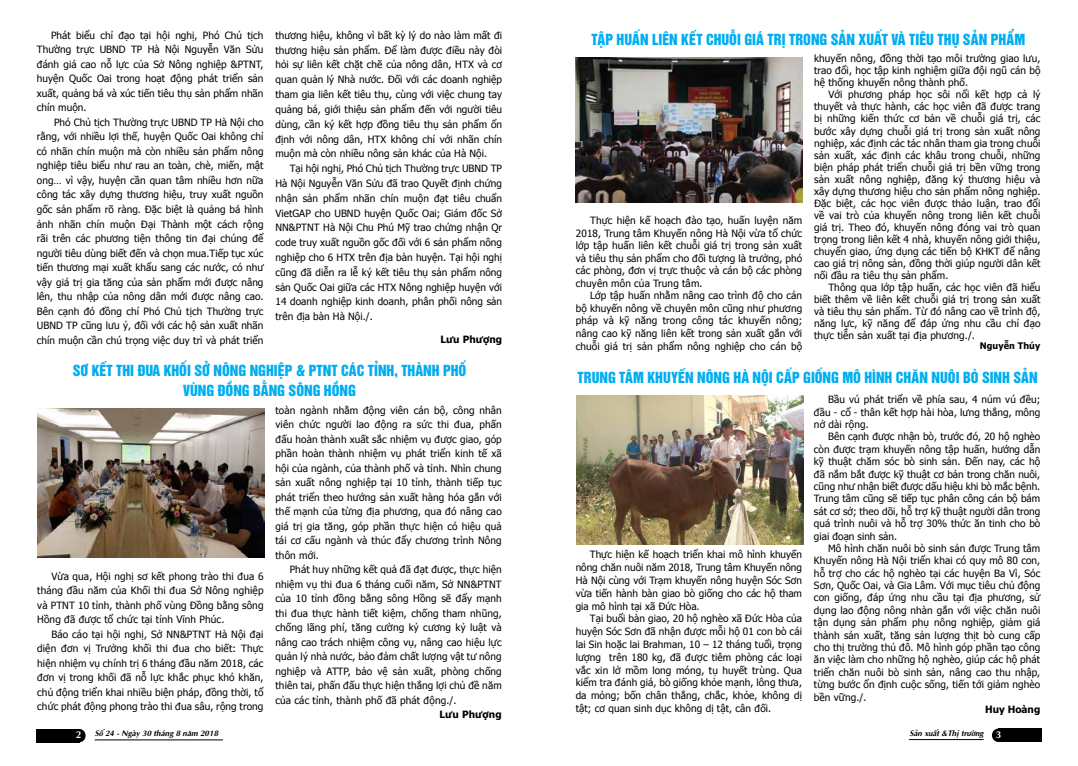
<style>
.page{position:relative;width:1078px;height:766px;background:#fff}
.page>*{position:absolute;margin:0;border:0;box-sizing:border-box;transform-origin:0 0}
.t1{font:14px "UTM Helvet Ins";color:#00aeef}
.t2{font:10px/14.5px "Tahoma";letter-spacing:.01em;color:#000;text-align:justify}
.t3{font:700 10px "Tahoma";letter-spacing:.005em;color:#000}
.t4{font:700 10px "UTM Aptima";color:#fff}
.t5{font:700 9px "Tahoma";letter-spacing:.01em;color:#000}
.t6{font:italic 700 8px "UTM Aptima";color:#000}
.s1{font-style:normal;font-size:10px;color:#fff}
</style>
<div class="page">
<div style="left:36px;top:728px;width:43px;height:14px;background:#000"></div>
<div style="left:73px;top:728px;width:13px;height:14px;background:#000;border-radius:50%"></div>
<hr style="left:95px;top:739px;width:128px;height:1px;background:#000">
<hr style="left:908px;top:738px;width:75px;height:1px;background:#000">
<div style="left:997px;top:728px;width:44px;height:13px;background:#000"></div>
<div style="left:991px;top:728px;width:13px;height:13px;background:#000;border-radius:50%"></div>
<img style="left:575px;top:58px;width:227px;height:144px">
<img style="left:38px;top:409px;width:226px;height:148px">
<img style="left:577px;top:395px;width:226px;height:149px">
<p class="t2" style="left:37px;top:27px;width:228px;text-indent:14px">Phát biểu chỉ đạo tại hội nghị, Phó Chủ tịch Thường trực UBND TP Hà Nội Nguyễn Văn Sửu đánh giá cao nỗ lực của Sở Nông nghiệp &amp;PTNT, huyện Quốc Oai trong hoạt động phát triển sản xuất, quảng bá và xúc tiến tiêu thụ sản phẩm nhãn chín muộn.</p>
<p class="t2" style="left:37px;top:114px;width:228px;text-indent:17px">Phó Chủ tịch Thường trực UBND TP Hà Nội cho rằng, với nhiều lợi thế, huyện Quốc Oai không chỉ có nhãn chín muộn mà còn nhiều sản phẩm nông nghiệp tiêu biểu như rau an toàn, chè, miến, mật ong… vì vậy, huyện cần quan tâm nhiều hơn nữa công tác xây dựng thương hiệu, truy xuất nguồn gốc sản phẩm rõ ràng. Đặc biệt là quảng bá hình ảnh nhãn chín muộn Đại Thành một cách rộng rãi trên các phương tiện thông tin đại chúng để người tiêu dùng biết đến và chọn mua.Tiếp tục xúc tiến thương mại xuất khẩu sang các nước, có như vậy giá trị gia tăng của sản phẩm mới được nâng lên, thu nhập của nông dân mới được nâng cao.<br>Bên cạnh đó đồng chí Phó Chủ tịch Thường trực UBND TP cũng lưu ý, đối với các hộ sản xuất nhãn chín muộn cần chú trọng việc duy trì và phát triển</p>
<p class="t2" style="left:275px;top:27px;width:228px;line-height:14.8px">thương hiệu, không vì bất kỳ lý do nào làm mất đi thương hiệu sản phẩm. Để làm được điều này đòi hỏi sự liên kết chặt chẽ của nông dân, HTX và cơ quan quản lý Nhà nước. Đối với các doanh nghiệp tham gia liên kết tiêu thụ, cùng với việc chung tay quảng bá, giới thiệu sản phẩm đến với người tiêu dùng, cần ký kết hợp đồng tiêu thụ sản phẩm ổn định với nông dân, HTX không chỉ với nhãn chín muộn mà còn nhiều nông sản khác của Hà Nội.</p>
<p class="t2" style="left:275px;top:160px;width:228px;line-height:14.8px;text-indent:14px">Tại hội nghị, Phó Chủ tịch Thường trực UBND TP Hà Nội Nguyễn Văn Sửu đã trao Quyết định chứng nhận sản phẩm nhãn chín muộn đạt tiêu chuẩn VietGAP cho UBND huyện Quốc Oai; Giám đốc Sở NN&amp;PTNT Hà Nội Chu Phú Mỹ trao chứng nhận Qr code truy xuất nguồn gốc đối với 6 sản phẩm nông nghiệp cho 6 HTX trên địa bàn huyện. Tại hội nghị cũng đã diễn ra lễ ký kết tiêu thụ sản phẩm nông sản Quốc Oai giữa các HTX Nông nghiệp huyện với 14 doanh nghiệp kinh doanh, phân phối nông sản trên địa bàn Hà Nội./.</p>
<p class="t3" style="left:440px;top:332px;width:63px">Lưu Phượng</p>
<h1 class="t1" style="left:73px;top:359px;width:27px">SƠ KẾT</h1>
<h1 class="t1" style="left:116px;top:359px;width:141px">THI ĐUA KHỐI SỞ NÔNG NGHI</h1>
<h1 class="t1" style="left:278px;top:359px;width:40px">ỆP &amp; PTNT</h1>
<h1 class="t1" style="left:341px;top:359px;width:9px">CÁC</h1>
<h1 class="t1" style="left:368px;top:359px;width:42px">TỈNH, THÀNH</h1>
<h1 class="t1" style="left:443px;top:359px;width:25px">PH Ố</h1>
<h1 class="t1" style="left:183px;top:379px;width:165px">VÙNG ĐỒNG BẰNG SÔNG HỒNG</h1>
<p class="t2" style="left:37px;top:568px;width:228px;text-indent:14px">Vừa qua, Hội nghị sơ kết phong trào thi đua 6 tháng đầu năm của Khối thi đua Sở Nông nghiệp và PTNT 10 tỉnh, thành phố vùng Đồng bằng sông Hồng đã được tổ chức tại tỉnh Vĩnh Phúc.</p>
<p class="t2" style="left:37px;top:626px;width:228px;text-indent:14px">Báo cáo tại hội nghị, Sở NN&amp;PTNT Hà Nội đại diện đơn vị Trưởng khối thi đua cho biết: Thực hiện nhiệm vụ chính trị 6 tháng đầu năm 2018, các đơn vị trong khối đã nỗ lực khắc phục khó khăn, chủ động triển khai nhiều biện pháp, đồng thời, tổ chức phát động phong trào thi đua sâu, rộng trong</p>
<p class="t2" style="left:275px;top:402px;width:228px">toàn ngành nhằm động viên cán bộ, công nhân viên chức người lao động ra sức thi đua, phấn đấu hoàn thành xuất sắc nhiệm vụ được giao, góp phần hoàn thành nhiệm vụ phát triển kinh tế xã hội của ngành, của thành phố và tỉnh. Nhìn chung sản xuất nông nghiệp tại 10 tỉnh, thành tiếp tục phát triển theo hướng sản xuất hàng hóa gắn với thế mạnh của từng địa phương, qua đó nâng cao giá trị gia tăng, góp phần thực hiện có hiệu quả tái cơ cấu ngành và thúc đẩy chương trình Nông thôn mới.</p>
<p class="t2" style="left:275px;top:561px;width:228px;text-indent:14px">Phát huy những kết quả đã đạt được, thực hiện nhiệm vụ thi đua 6 tháng cuối năm, Sở NN&amp;PTNT của 10 tỉnh đồng bằng sông Hồng sẽ đẩy mạnh thi đua thực hành tiết kiệm, chống tham nhũng, chống lãng phí, tăng cường kỷ cương kỷ luật và nâng cao trách nhiệm công vụ, nâng cao hiệu lực quản lý nhà nước, bảo đảm chất lượng vật tư nông nghiệp và ATTP, bảo vệ sản xuất, phòng chống thiên tai, phấn đấu thực hiện thắng lợi chủ đề năm của các tỉnh, thành phố đã phát động./.</p>
<p class="t3" style="left:439px;top:707px;width:64px">Lưu Phượng</p>
<h1 class="t1" style="left:591px;top:28px;width:435px">TẬP HUẤN LIÊN KẾT CHUỖI GIÁ TRỊ TRONG SẢN XUẤT VÀ TIÊU THỤ SẢN PHẨM</h1>
<p class="t2" style="left:575px;top:214px;width:228px;line-height:12.5px;text-indent:14px">Thực hiện kế hoạch đào tạo, huấn luyện năm 2018, Trung tâm Khuyến nông Hà Nội vừa tổ chức lớp tập huấn liên kết chuỗi giá trị trong sản xuất và tiêu thụ sản phẩm cho đối tượng là trưởng, phó các phòng, đơn vị trực thuộc và cán bộ các phòng chuyên môn của Trung tâm.</p>
<p class="t2" style="left:575px;top:289px;width:228px;line-height:12.5px;text-indent:14px">Lớp tập huấn nhằm nâng cao trình độ cho cán bộ khuyến nông về chuyên môn cũng như phương pháp và kỹ năng trong công tác khuyến nông; nâng cao kỹ năng liên kết trong sản xuất gắn với chuỗi giá trị sản phẩm nông nghiệp cho cán bộ</p>
<p class="t2" style="left:814px;top:52px;width:228px;line-height:12px">khuyến nông, đồng thời tạo môi trường giao lưu, trao đổi, học tập kinh nghiệm giữa đội ngũ cán bộ hệ thống khuyến nông thành phố.</p>
<p class="t2" style="left:814px;top:88px;width:228px;line-height:12px;text-indent:14px">Với phương pháp học sôi nổi kết hợp cả lý thuyết và thực hành, các học viên đã được trang bị những kiến thức cơ bản về chuỗi giá trị, các bước xây dựng chuỗi giá trị trong sản xuất nông nghiệp, xác định các tác nhân tham gia trong chuỗi sản xuất, xác định các khâu trong chuỗi, những biện pháp phát triển chuỗi giá trị bền vững trong sản xuất nông nghiệp, đăng ký thương hiệu và xây dựng thương hiệu cho sản phẩm nông nghiệp.<br>Đặc biệt, các học viên được thảo luận, trao đổi về vai trò của khuyến nông trong liên kết chuỗi giá trị. Theo đó, khuyến nông đóng vai trò quan trọng trong liên kết 4 nhà, khuyến nông giới thiệu, chuyển giao, ứng dụng các tiến bộ KHKT để nâng cao giá trị nông sản, đồng thời giúp người dân kết nối đầu ra tiêu thụ sản phẩm.</p>
<p class="t2" style="left:814px;top:280px;width:228px;line-height:12px;text-indent:14px">Thông qua lớp tập huấn, các học viên đã hiểu biết thêm về liên kết chuỗi giá trị trong sản xuất và tiêu thụ sản phẩm. Từ đó nâng cao về trình độ, năng lực, kỹ năng để đáp ứng nhu cầu chỉ đạo thực tiễn sản xuất tại địa phương./.</p>
<p class="t5" style="left:979px;top:339px;width:62px">Nguyễn Thúy</p>
<h1 class="t1" style="left:577px;top:366px;width:461px">TRUNG TÂM KHUYẾN NÔNG HÀ NỘI CẤP GIỐNG MÔ HÌNH CHĂN NUÔI BÒ SINH SẢN</h1>
<p class="t2" style="left:575px;top:547px;width:228px;line-height:12.8px;text-indent:14px">Thực hiện kế hoạch triển khai mô hình khuyến nông chăn nuôi năm 2018, Trung tâm Khuyến nông Hà Nội cù ng với Trạm khuyến nông huyện Sóc Sơn vừa tiến hành bàn giao bò giống cho các hộ tham gia mô hình tạ i xã Đức Hòa.</p>
<p class="t2" style="left:575px;top:611px;width:228px;line-height:12.8px;text-indent:14px">Tạ i buổi bà n giao, 20 hộ nghèo xã Đức Hòa của huyện Sóc Sơn đã nhận được mỗi hộ 01 con bò cái lai Sin hoặc lai Brahman, 10 – 12 tháng tuổi, trọng lượng trên 180 kg, đã được tiêm phòng các loại vắc xin lở mồm long móng, tụ huyết trùng. Qua kiểm tra đánh giá, bò giống khỏe mạnh, lông thưa, da mỏng; bốn chân thẳng, chắc, khỏe, không dị tật; cơ quan sinh dục không dị tật, cân đối.</p>
<p class="t2" style="left:813px;top:393px;width:228px;line-height:12.4px;text-indent:14px">Bầu vú phát triển về phía sau, 4 núm vú đều; đầu - cổ - thân kết hợp hài hòa, lưng thẳng, mông nở dài rộng.</p>
<p class="t2" style="left:813px;top:430px;width:228px;line-height:12.4px;text-indent:14px">Bên cạnh được nhận bò, trước đó, 20 hộ nghèo còn được trạm khuyến nông tập huấn, hướng dẫn kỹ thuật chăm sóc bò sinh sản. Đến nay, các hộ đã nắm bắt được kỹ thuật cơ bản trong chăn nuôi, cũng như nhận biết được dấu hiệu khi bò mắc bệnh.<br>Trung tâm cũ ng sẽ tiếp tục phân công cán bộ bám sát cơ sở; theo dõi, hỗ trợ kỹ thuật người dân trong quá trình nuôi và hỗ trợ 30% thức ăn tinh cho bò giai đoạn sinh sản.</p>
<p class="t2" style="left:813px;top:541px;width:228px;line-height:12.4px;text-indent:14px">Mô hình chăn nuôi bò sinh sản được Trung tâm Khuyến nông Hà Nội triển khai có quy mô 80 con, hỗ trợ cho các hộ nghèo tại các huyện Ba Vì, Sóc Sơn, Quốc Oai, và Gia Lâm. Với mục tiêu chủ động con giống, đáp ứng nhu cầu tại địa phương, sử dụng lao động nông nhàn gắn với việc chăn nuôi tận dụng sản phẩm phụ nông nghiệp, giảm giá thành sản xuất, tăng sản lượng thịt bò cung cấp cho thị trường thủ đô. Mô hình góp phần tạo công ăn việc làm cho những hộ nghèo, giúp các hộ phát triển chăn nuôi bò sinh sản, nâng cao thu nhập, từng bước ổn định cuộc sống, tiến tới giảm nghèo bền vững./.</p>
<p class="t3" style="left:984px;top:701px;width:57px">Huy Hoàng</p>
<p class="t4" style="left:76px;top:727px;width:7px">2</p>
<p class="t6" style="left:95px;top:727px;width:125px">Số 24 - Ngày 30 tháng 8 năm 2018</p>
<p class="t6" style="left:909px;top:726px;width:93px">Sản xuất &amp;Thị trường <span class="s1">3</span></p>
</div>
